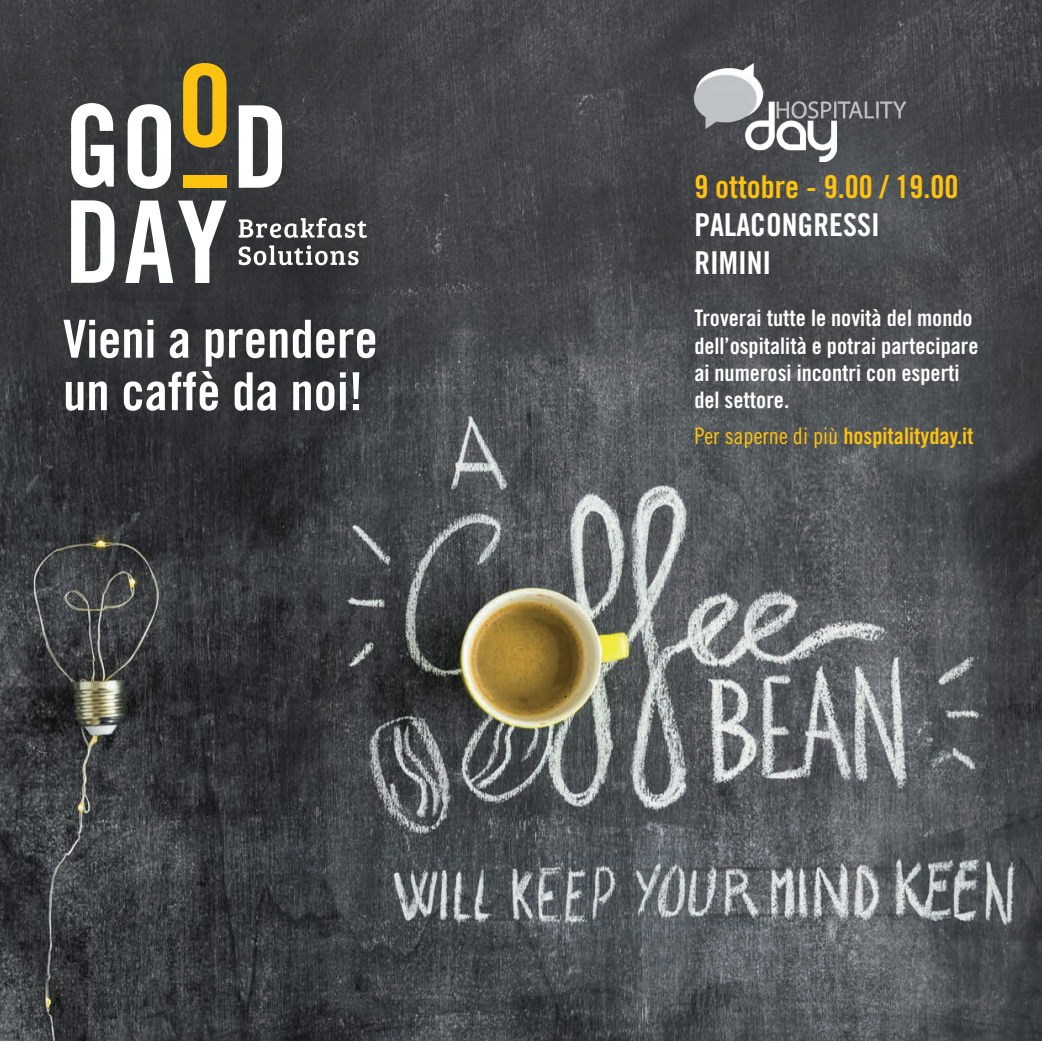
<style>
.page{position:relative;width:1042px;height:1042px;background:#fff}
.page>*{position:absolute;margin:0;border:0;box-sizing:border-box;transform-origin:0 0}
.t1{font:52.5px/52.5px "Trade Gothic Bold Cond Twenty";color:#fff}
.t2{font:31.5px "Trade Gothic Bold Cond Twenty";color:#fec210}
.t3{font:31.5px/37.8px "Trade Gothic Bold Cond Twenty";color:#fff}
.t4{font:22.75px/27.3px "Trade Gothic Bold Cond Twenty";color:#fff}
.t5{font:22.75px "Trade Gothic Bold Cond Twenty";color:#fec210}
.s1{font-family:"Trade Gothic Cond Eighteen"}
</style>
<div class="page">
<img style="left:0;top:0;width:1042px;height:1040px">
<svg style="left:239px;top:218px;width:128px;height:20px"></svg>
<svg style="left:239px;top:245px;width:119px;height:20px"></svg>
<svg style="left:71px;top:103px;width:43px;height:85px"></svg>
<svg style="left:128px;top:104px;width:43px;height:85px"></svg>
<svg style="left:239px;top:105px;width:43px;height:83px"></svg>
<svg style="left:71px;top:200px;width:43px;height:83px"></svg>
<svg style="left:125px;top:201px;width:101px;height:82px"></svg>
<div style="left:183px;top:175px;width:43px;height:13px;background:#fec210"></div>
<svg style="left:183px;top:63px;width:43px;height:85px;background:#bb941e"></svg>
<img style="left:694px;top:63px;width:212px;height:98px">
<h1 class="t1" style="left:63px;top:312px;width:316px">Vieni a prendere un caffè da noi!</h1>
<h2 class="t2" style="left:694px;top:168px;width:266px">9 ottobre - 9.00 / 19.00</h2>
<h2 class="t3" style="left:694px;top:206px;width:187px">Palacongressi<br>Rimini</h2>
<p class="t4" style="left:694px;top:304px;width:286px">Troverai tutte le novità del mondo dell’ospitalità e potrai partecipare ai numerosi incontri con esperti del settore.</p>
<p class="t5" style="left:694px;top:422px;width:281px"><span class="s1">Per saperne di più</span> hospitalityday.it</p>
</div>
